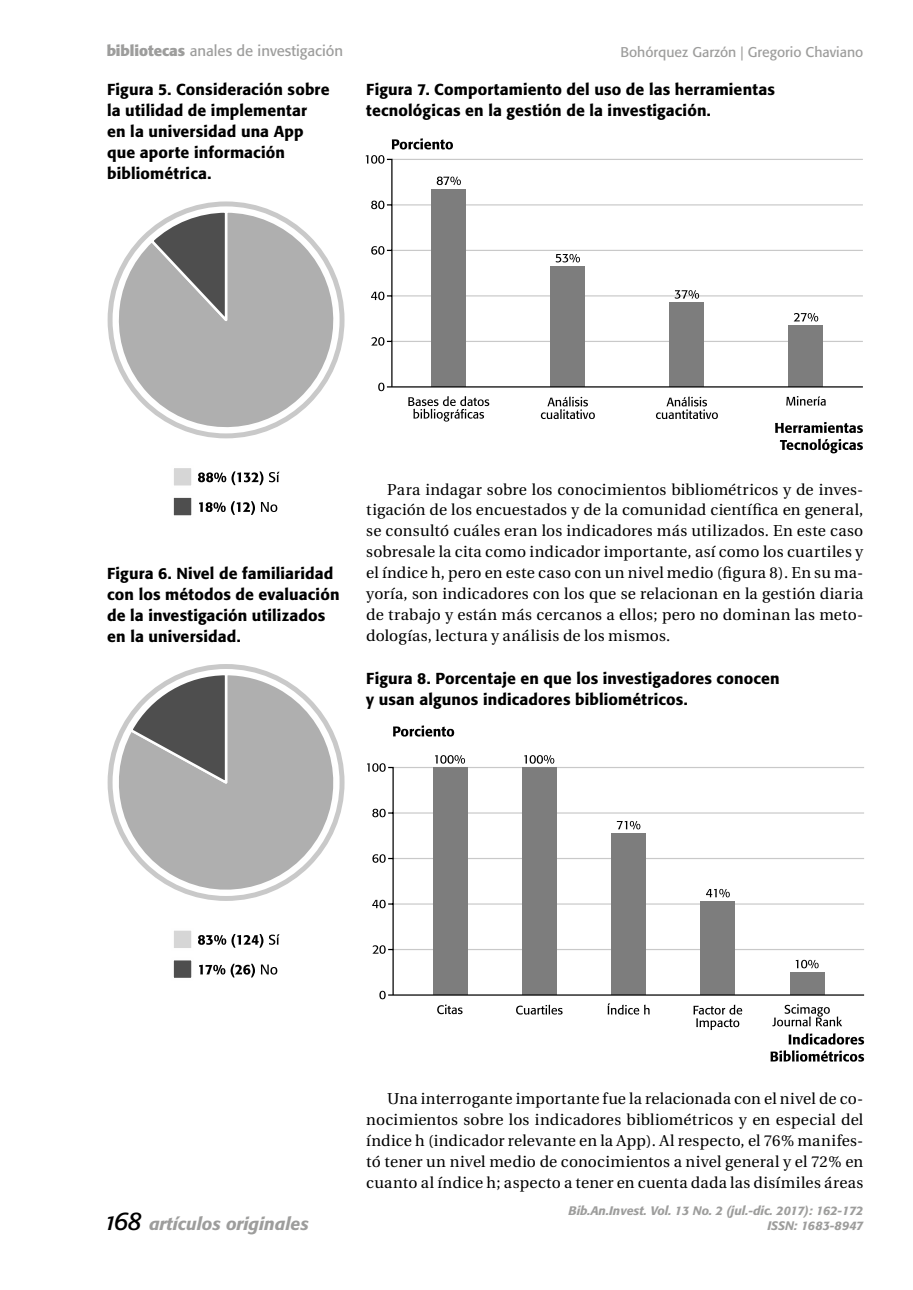
<style>
.page{position:relative;width:913px;height:1290px;background:#fff}
.page>*{position:absolute;margin:0;border:0;box-sizing:border-box;transform-origin:0 0}
.t1{font:italic 500 17.5px "Formata";color:#9d9d9c}
.t2{font:15.75px/21px "Utopia";letter-spacing:.015em;color:#000;text-align:justify}
.t3{font:500 15.75px/21px "Formata";letter-spacing:.01em;color:#000}
.t4{font:14.88px "Formata";color:#9d9d9c}
.t5{font:14px "Formata";color:#9d9d9c}
.t6{font:italic 500 12.25px "Formata";color:#9d9d9c}
.s1{font-weight:700}
</style>
<div class="page">
<hr style="left:393px;top:949px;width:471px;height:1px;background:#c9c9c9">
<hr style="left:393px;top:903px;width:471px;height:1px;background:#c9c9c9">
<hr style="left:393px;top:858px;width:471px;height:1px;background:#c9c9c9">
<hr style="left:393px;top:812px;width:471px;height:1px;background:#c9c9c9">
<hr style="left:393px;top:767px;width:471px;height:1px;background:#c9c9c9">
<svg style="left:437px;top:1004px;width:25px;height:10px"></svg>
<svg style="left:516px;top:1004px;width:46px;height:10px"></svg>
<svg style="left:693px;top:1004px;width:49px;height:26px"></svg>
<svg style="left:608px;top:1003px;width:41px;height:11px"></svg>
<svg style="left:772px;top:1004px;width:70px;height:22px"></svg>
<svg style="left:788px;top:1033px;width:76px;height:11px"></svg>
<svg style="left:770px;top:1050px;width:94px;height:11px"></svg>
<svg style="left:393px;top:725px;width:61px;height:11px"></svg>
<svg style="left:367px;top:763px;width:27px;height:236px"></svg>
<div style="left:433px;top:767px;width:34px;height:228px;background:#7d7d7d"></div>
<div style="left:790px;top:972px;width:34px;height:23px;background:#7d7d7d"></div>
<div style="left:700px;top:901px;width:35px;height:94px;background:#7d7d7d"></div>
<div style="left:611px;top:833px;width:35px;height:162px;background:#7d7d7d"></div>
<div style="left:522px;top:767px;width:35px;height:228px;background:#7d7d7d"></div>
<svg style="left:435px;top:755px;width:30px;height:9px"></svg>
<svg style="left:524px;top:755px;width:30px;height:9px"></svg>
<svg style="left:617px;top:821px;width:23px;height:8px"></svg>
<svg style="left:796px;top:960px;width:22px;height:8px"></svg>
<hr style="left:388px;top:994px;width:476px;height:1px;background:#000">
<svg style="left:706px;top:889px;width:24px;height:8px"></svg>
<svg style="left:185px;top:201px;width:82px;height:8px"></svg>
<div style="left:171px;top:466px;width:23px;height:22px;background:#d6d6d6;border:2px solid #fefefe"></div>
<div style="left:171px;top:495px;width:23px;height:23px;background:#4e4e4e;border:2px solid #fefefe"></div>
<svg style="left:198px;top:471px;width:65px;height:14px"></svg>
<svg style="left:269px;top:472px;width:10px;height:10px"></svg>
<svg style="left:199px;top:501px;width:56px;height:14px"></svg>
<svg style="left:261px;top:502px;width:16px;height:10px"></svg>
<svg style="left:107px;top:209px;width:238px;height:230px"></svg>
<svg style="left:148px;top:209px;width:82px;height:114px"></svg>
<svg style="left:186px;top:664px;width:80px;height:7px"></svg>
<div style="left:171px;top:928px;width:23px;height:22px;background:#d6d6d6;border:2px solid #fefefe"></div>
<div style="left:171px;top:958px;width:23px;height:22px;background:#4e4e4e;border:2px solid #fefefe"></div>
<svg style="left:198px;top:934px;width:65px;height:14px"></svg>
<svg style="left:269px;top:934px;width:10px;height:11px"></svg>
<svg style="left:199px;top:965px;width:26px;height:9px"></svg>
<svg style="left:231px;top:964px;width:24px;height:13px"></svg>
<svg style="left:261px;top:964px;width:16px;height:10px"></svg>
<svg style="left:107px;top:671px;width:238px;height:230px"></svg>
<svg style="left:128px;top:671px;width:101px;height:115px"></svg>
<hr style="left:392px;top:341px;width:471px;height:1px;background:#c9c9c9">
<hr style="left:392px;top:295px;width:471px;height:1px;background:#c9c9c9">
<hr style="left:392px;top:250px;width:471px;height:1px;background:#c9c9c9">
<hr style="left:392px;top:204px;width:471px;height:1px;background:#c9c9c9">
<hr style="left:392px;top:159px;width:471px;height:1px;background:#c9c9c9">
<svg style="left:408px;top:396px;width:81px;height:26px"></svg>
<svg style="left:541px;top:396px;width:54px;height:23px"></svg>
<svg style="left:656px;top:396px;width:62px;height:23px"></svg>
<svg style="left:786px;top:396px;width:39px;height:10px"></svg>
<svg style="left:775px;top:422px;width:88px;height:11px"></svg>
<svg style="left:780px;top:439px;width:83px;height:14px"></svg>
<svg style="left:392px;top:138px;width:61px;height:11px"></svg>
<svg style="left:366px;top:155px;width:27px;height:236px"></svg>
<div style="left:431px;top:189px;width:35px;height:198px;background:#7d7d7d"></div>
<div style="left:788px;top:325px;width:35px;height:62px;background:#7d7d7d"></div>
<div style="left:669px;top:303px;width:35px;height:84px;background:#7d7d7d"></div>
<div style="left:550px;top:266px;width:35px;height:121px;background:#7d7d7d"></div>
<svg style="left:437px;top:177px;width:24px;height:8px"></svg>
<svg style="left:556px;top:254px;width:24px;height:8px"></svg>
<svg style="left:675px;top:290px;width:24px;height:9px"></svg>
<svg style="left:794px;top:313px;width:24px;height:8px"></svg>
<hr style="left:387px;top:386px;width:476px;height:1px;background:#000">
<p class="t4" style="left:107px;top:42px;width:238px"><span class="s1">bibliotecas</span> anales de investigación</p>
<p class="t5" style="left:620px;top:43px;width:244px">Bohórquez Garzón | Gregorio Chaviano</p>
<p class="t3" style="left:107px;top:79px;width:224px">Figura 5. Consideración sobre la utilidad de implementar en la universidad una App que aporte información bibliométrica.</p>
<p class="t3" style="left:366px;top:79px;width:410px">Figura 7. Comportamiento del uso de las herramientas tecnológicas en la gestión de la investigación.</p>
<p class="t3" style="left:107px;top:562px;width:234px">Figura 6. Nivel de familiaridad con los métodos de evaluación de la investigación utilizados en la universidad.</p>
<p class="t2" style="left:366px;top:479px;width:499px;text-indent:21px">Para indagar sobre los conocimientos bibliométricos y de inves&shy;tigación de los encuestados y de la comunidad científica en general, se consultó cuáles eran los indicadores más utilizados. En este caso sobresale la cita como indicador importante, así como los cuartiles y el índice h, pero en este caso con un nivel medio (figura 8). En su ma&shy;yoría, son indicadores con los que se relacionan en la gestión diaria de trabajo y están más cercanos a ellos; pero no dominan las meto&shy;dologías, lectura y análisis de los mismos.</p>
<p class="t3" style="left:366px;top:667px;width:415px">Figura 8. Porcentaje en que los investigadores conocen y usan algunos indicadores bibliométricos.</p>
<p class="t2" style="left:366px;top:1088px;width:499px;text-indent:21px">Una interrogante importante fue la relacionada con el nivel de co&shy;nocimientos sobre los indicadores bibliométricos y en especial del índice h (indicador relevante en la App). Al respecto, el 76% manifes&shy;tó tener un nivel medio de conocimientos a nivel general y el 72% en cuanto al índice h; aspecto a tener en cuenta dada las disímiles áreas</p>
<p class="t6" style="left:568px;top:1203px;width:296px">Bib.An.Invest. Vol. 13 No. 2 (jul.-dic. 2017): 162-172</p>
<p class="t1" style="left:149px;top:1213px;width:161px">artículos originales</p>
<p class="t6" style="left:767px;top:1218px;width:97px">ISSN: 1683-8947</p>
</div>
